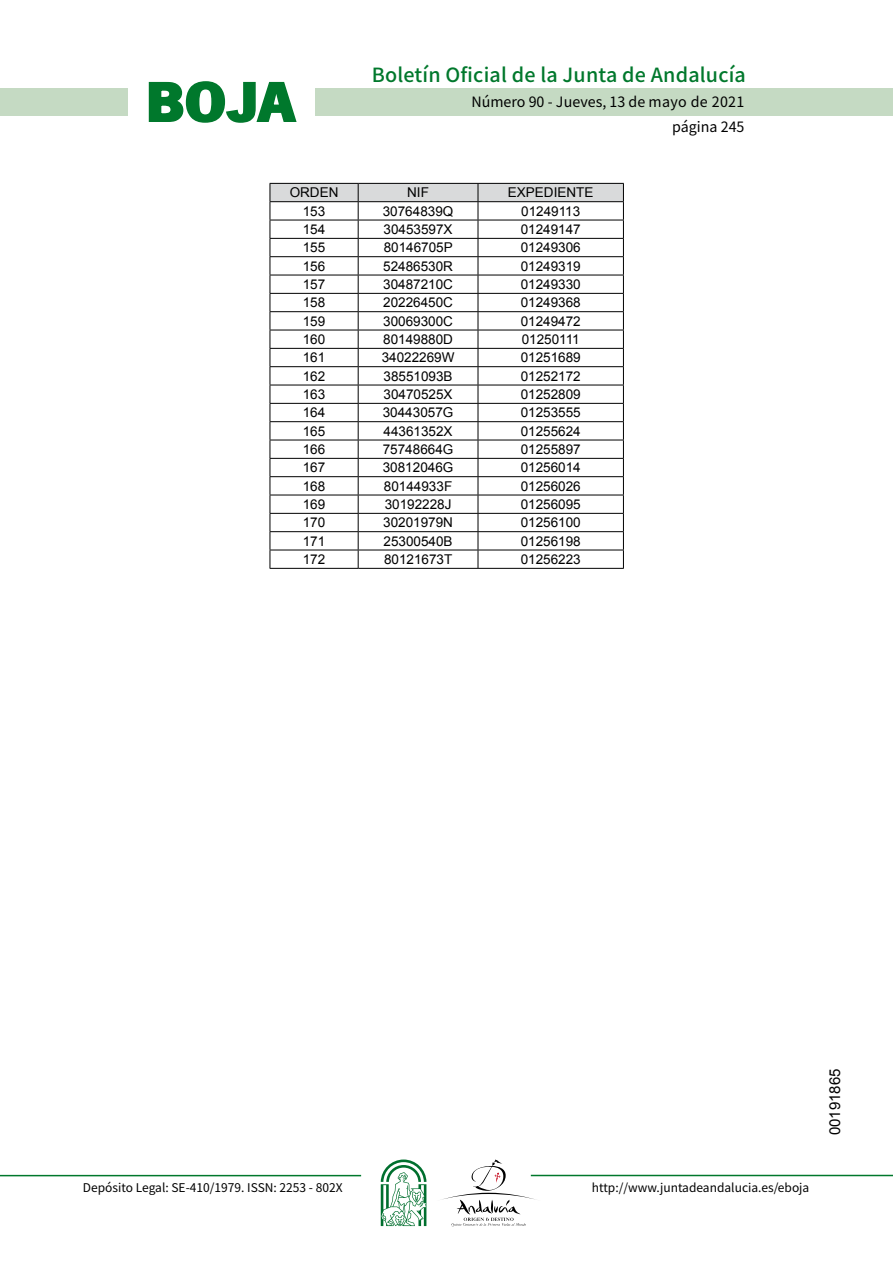
<style>
.page{position:relative;width:893px;height:1263px;background:#fff}
.page>*{position:absolute;margin:0;border:0;box-sizing:border-box;transform-origin:0 0}
.t1{font:700 57.75px "News Got T";color:#00782c;scale:1.14 1}
.t2{font:500 19.5px "Noto Sans HK";letter-spacing:.01em;color:#00782c}
.t3{font:15px "Arial";color:#000}
.t4{font:14.25px/24.5px "Noto Sans HK";color:#000;text-align:right}
.t5{font:13.5px "Arial";color:#000}
.t6{font:12px "Noto Sans HK";color:#000}
</style>
<div class="page">
<div style="left:315px;top:88px;width:577px;height:28px;background:#c5dac3"></div>
<div style="left:0;top:88px;width:128px;height:28px;background:#c5dac3"></div>
<hr style="left:0;top:1175px;width:361px;height:1px;background:#00782c">
<hr style="left:531px;top:1175px;width:361px;height:1px;background:#00782c">
<svg style="left:148px;top:81px;width:149px;height:42px"></svg>
<svg style="left:442px;top:1159px;width:100px;height:67px"></svg>
<svg style="left:381px;top:1160px;width:45px;height:66px"></svg>
<svg style="left:269px;top:183px;width:355px;height:385px"></svg>
<hr style="left:269px;top:568px;width:89px;height:1px;background:#000">
<hr style="left:358px;top:568px;width:120px;height:1px;background:#000">
<hr style="left:478px;top:568px;width:145px;height:1px;background:#000">
<h1 class="t1" style="left:145px;top:68px;width:133px">BOJA</h1>
<h2 class="t2" style="left:372px;top:64px;width:375px">Boletín Oficial de la Junta de Andalucía</h2>
<p class="t4" style="left:471px;top:90px;width:274px">Número 90 - Jueves, 13 de mayo de 2021 página 245</p>
<p class="t5" style="left:290px;top:184px;width:50px">ORDEN</p>
<p class="t5" style="left:407px;top:184px;width:23px">NIF</p>
<p class="t5" style="left:508px;top:184px;width:87px">EXPEDIENTE</p>
<p class="t5" style="left:303px;top:202px;width:24px">153</p>
<p class="t5" style="left:383px;top:202px;width:72px">30764839Q</p>
<p class="t5" style="left:521px;top:202px;width:61px">01249113</p>
<p class="t5" style="left:303px;top:221px;width:24px">154</p>
<p class="t5" style="left:383px;top:221px;width:71px">30453597X</p>
<p class="t5" style="left:520px;top:221px;width:62px">01249147</p>
<p class="t5" style="left:303px;top:239px;width:24px">155</p>
<p class="t5" style="left:383px;top:239px;width:71px">80146705P</p>
<p class="t5" style="left:520px;top:239px;width:62px">01249306</p>
<p class="t5" style="left:303px;top:257px;width:24px">156</p>
<p class="t5" style="left:383px;top:257px;width:71px">52486530R</p>
<p class="t5" style="left:520px;top:257px;width:62px">01249319</p>
<p class="t5" style="left:303px;top:276px;width:24px">157</p>
<p class="t5" style="left:383px;top:276px;width:71px">30487210C</p>
<p class="t5" style="left:520px;top:276px;width:62px">01249330</p>
<p class="t5" style="left:303px;top:294px;width:24px">158</p>
<p class="t5" style="left:383px;top:294px;width:71px">20226450C</p>
<p class="t5" style="left:520px;top:294px;width:62px">01249368</p>
<p class="t5" style="left:303px;top:312px;width:24px">159</p>
<p class="t5" style="left:383px;top:312px;width:71px">30069300C</p>
<p class="t5" style="left:520px;top:312px;width:62px">01249472</p>
<p class="t5" style="left:303px;top:331px;width:24px">160</p>
<p class="t5" style="left:383px;top:331px;width:71px">80149880D</p>
<p class="t5" style="left:521px;top:331px;width:60px">01250111</p>
<p class="t5" style="left:303px;top:349px;width:24px">161</p>
<p class="t5" style="left:381px;top:349px;width:74px">34022269W</p>
<p class="t5" style="left:520px;top:349px;width:62px">01251689</p>
<p class="t5" style="left:303px;top:367px;width:24px">162</p>
<p class="t5" style="left:383px;top:367px;width:71px">38551093B</p>
<p class="t5" style="left:520px;top:367px;width:62px">01252172</p>
<p class="t5" style="left:303px;top:386px;width:24px">163</p>
<p class="t5" style="left:383px;top:386px;width:71px">30470525X</p>
<p class="t5" style="left:520px;top:386px;width:62px">01252809</p>
<p class="t5" style="left:303px;top:404px;width:24px">164</p>
<p class="t5" style="left:383px;top:404px;width:72px">30443057G</p>
<p class="t5" style="left:520px;top:404px;width:62px">01253555</p>
<p class="t5" style="left:303px;top:422px;width:24px">165</p>
<p class="t5" style="left:383px;top:422px;width:71px">44361352X</p>
<p class="t5" style="left:520px;top:422px;width:62px">01255624</p>
<p class="t5" style="left:303px;top:441px;width:24px">166</p>
<p class="t5" style="left:383px;top:441px;width:72px">75748664G</p>
<p class="t5" style="left:520px;top:441px;width:62px">01255897</p>
<p class="t5" style="left:303px;top:459px;width:24px">167</p>
<p class="t5" style="left:383px;top:459px;width:72px">30812046G</p>
<p class="t5" style="left:520px;top:459px;width:62px">01256014</p>
<p class="t5" style="left:303px;top:477px;width:24px">168</p>
<p class="t5" style="left:384px;top:477px;width:70px">80144933F</p>
<p class="t5" style="left:520px;top:477px;width:62px">01256026</p>
<p class="t5" style="left:303px;top:496px;width:24px">169</p>
<p class="t5" style="left:384px;top:496px;width:68px">30192228J</p>
<p class="t5" style="left:520px;top:496px;width:62px">01256095</p>
<p class="t5" style="left:303px;top:514px;width:24px">170</p>
<p class="t5" style="left:383px;top:514px;width:71px">30201979N</p>
<p class="t5" style="left:520px;top:514px;width:62px">01256100</p>
<p class="t5" style="left:303px;top:532px;width:24px">171</p>
<p class="t5" style="left:383px;top:532px;width:71px">25300540B</p>
<p class="t5" style="left:520px;top:532px;width:62px">01256198</p>
<p class="t5" style="left:303px;top:551px;width:24px">172</p>
<p class="t5" style="left:384px;top:551px;width:70px">80121673T</p>
<p class="t5" style="left:520px;top:551px;width:62px">01256223</p>
<p class="t6" style="left:83px;top:1181px;width:261px">Depósito Legal: SE-410/1979. ISSN: 2253 - 802X</p>
<p class="t6" style="left:592px;top:1181px;width:219px">http://www.juntadeandalucia.es/eboja</p>
<p class="t3" style="left:825px;top:1135px;width:68px;rotate:-90deg">00191865</p>
</div>
